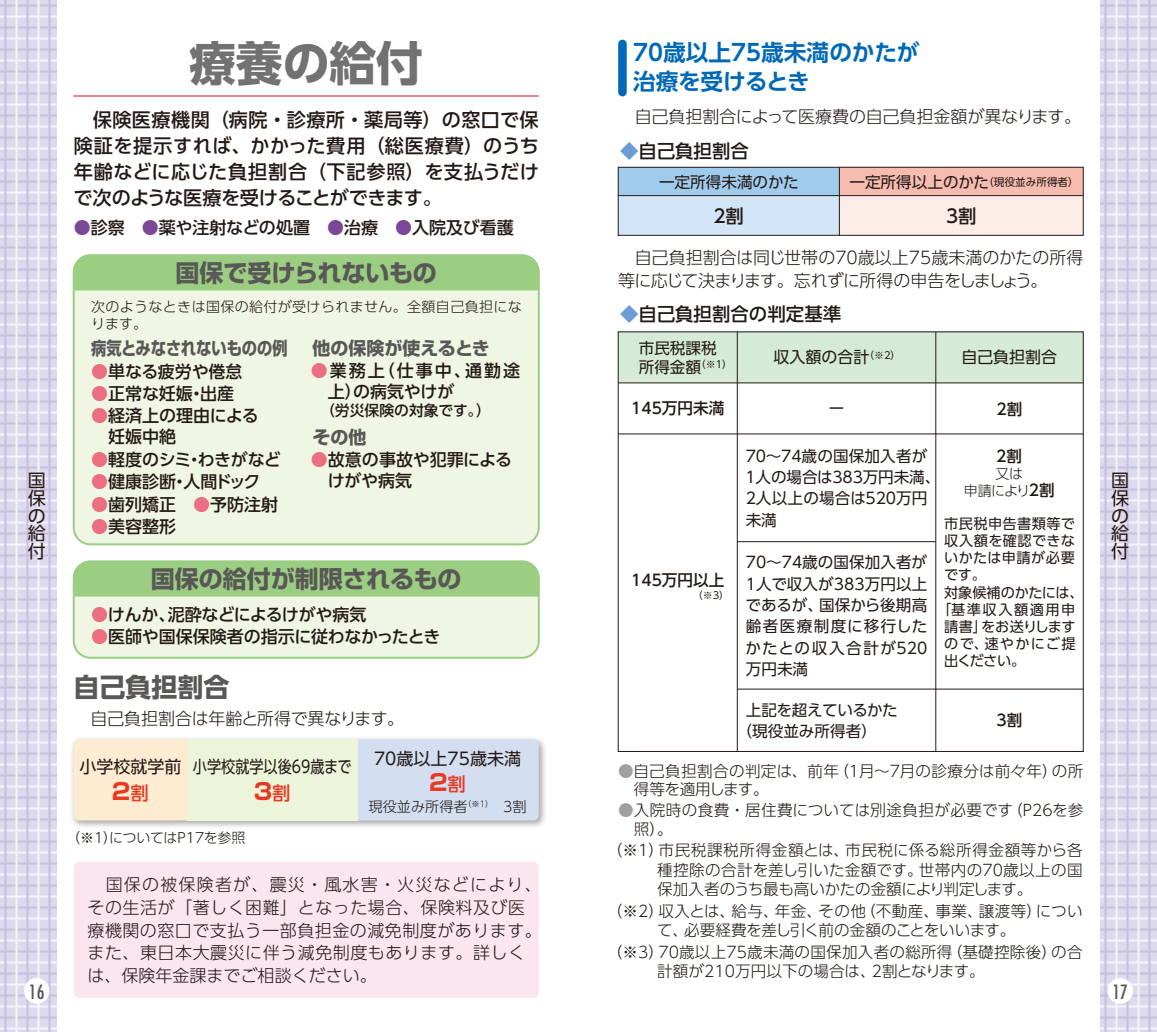
<style>
.page{position:relative;width:1157px;height:1032px;background:#fff}
.page>*{position:absolute;margin:0;border:0;box-sizing:border-box;transform-origin:0 0}
.t1{font:700 46.8px "UD Shin Go Pro";color:#727272}
.t2{font:700 26px "UD Shin Go Pro";color:#595857}
.t3{font:700 24px "Shin Go Pro";color:#595857}
.t4{font:700 22.6px/29.8px "UD Shin Go Pro De";color:#0069b7}
.t5{font:700 22.6px "Shin Go Pro";color:#e83922}
.t6{font:500 19.2px/26.2px "UD Shin Go Pro";letter-spacing:-.01em;color:#231916;text-align:justify}
.t7{font:condensed 19.2px "Futura";color:#595857}
.t8{font:500 18.4px "UD Shin Go Pro";color:#231916}
.t9{font:700 18px "Shin Go Pro";color:#595857;scale:.85 1}
.t10{font:700 18px "Shin Go Pro";color:#595857}
.t11{font:18px/17.8px "UD Shin Go Pro";color:#231916;text-align:justify}
.t12{font:500 17px/21px "UD Shin Go Pro";color:#231916}
.t13{font:300 17px/22.6px "UD Shin Go Pro";letter-spacing:.03em;color:#231916}
.t14{font:300 17px/22.6px "UD Shin Go Pro";color:#231916}
.t15{font:500 17px/21px "UD Shin Go Pro";letter-spacing:.115em;color:#231916}
.t16{font:300 17px "UD Shin Go Pro";letter-spacing:-.02em;color:#231916}
.t17{font:17px "UD Shin Go Pro";color:#231916}
.t18{font:17px "UD Shin Go Pro";color:#231916;scale:.83 1}
.t19{font:500 17px "UD Shin Go Pro";letter-spacing:-.025em;color:#231916}
.t20{font:16px "UD Shin Go Pro";color:#231916}
.t21{font:300 15.6px/19.2px "UD Shin Go Pro";letter-spacing:.005em;color:#231916}
.t22{font:15.6px/21.2px "UD Shin Go Pro";color:#231916}
.t23{font:300 15.6px/18.4px "UD Shin Go Pro";letter-spacing:.025em;color:#231916}
.t24{font:500 15.6px "UD Shin Go Pro";color:#231916}
.t25{font:500 14.8px "UD Shin Go Pro";color:#231916}
.t26{font:14.2px/17px "UD Shin Go Pro";letter-spacing:.025em;color:#231916;text-align:justify}
.t27{font:300 14.2px "UD Shin Go Pro";color:#231916}
.t28{font:14.2px "UD Shin Go Pro";letter-spacing:-.01em;color:#231916}
.t29{font:14.2px "UD Shin Go Pro";letter-spacing:-.025em;color:#231916}
.t30{font:14.2px "UD Shin Go Pro";letter-spacing:.11em;color:#231916}
.t31{font:14.2px "UD Shin Go Pro";letter-spacing:.1em;color:#231916}
.t32{font:300 14px/16.8px "UD Shin Go Pro";letter-spacing:.025em;color:#231916}
.t33{font:300 14px "UD Shin Go Pro";letter-spacing:-.02em;color:#231916}
.t34{font:10px "UD Shin Go Pro";color:#231916}
.s1{color:#7d4798}
.s2{color:#6c9cd3}
.s3{font-size:10.6px}
.s4{color:#ec6e82}
.s5{font-weight:500;font-size:15.6px}
.s6{font-family:"UD Shin Go Pro";font-weight:500;font-size:18.4px}
.s7{color:#a0a0a1}
</style>
<div class="page">
<svg style="left:0;top:0;width:57px;height:1032px;background:#ddd8ec"></svg>
<svg style="left:1100px;top:0;width:57px;height:1032px;background:#ddd8ec"></svg>
<div style="left:24px;top:978px;width:25px;height:25px;background:#fff;border-radius:50%"></div>
<div style="left:1107px;top:978px;width:26px;height:25px;background:#fff;border-radius:50%"></div>
<img style="left:72px;top:738px;width:473px;height:89px">
<div style="left:74px;top:739px;width:113px;height:81px;background:#feecd2"></div>
<div style="left:357px;top:739px;width:182px;height:81px;background:#d3def1"></div>
<div style="left:187px;top:739px;width:170px;height:81px;background:#ecf4d9"></div>
<div style="left:74px;top:862px;width:465px;height:136px;background:#fbe6ef;border-radius:6px"></div>
<div style="left:74px;top:255px;width:465px;height:289px;background:#f0f6e4;border-radius:17px"></div>
<div style="left:73px;top:254px;width:467px;height:291px;border:2px solid #9bcd82;border-radius:17px"></div>
<div style="left:74px;top:255px;width:465px;height:35px;background:#9bcd82"></div>
<div style="left:74px;top:561px;width:465px;height:97px;background:#f0f6e4;border-radius:17px"></div>
<div style="left:73px;top:560px;width:467px;height:99px;border:2px solid #9bcd82;border-radius:17px"></div>
<div style="left:74px;top:561px;width:465px;height:35px;background:#9bcd82"></div>
<div style="left:618px;top:332px;width:465px;height:51px;background:#d5ead8"></div>
<div style="left:618px;top:167px;width:221px;height:29px;background:#a1cbed"></div>
<div style="left:618px;top:196px;width:221px;height:39px;background:#d3e6f7"></div>
<div style="left:839px;top:167px;width:244px;height:29px;background:#f6bcb0"></div>
<div style="left:839px;top:196px;width:244px;height:39px;background:#fdede9"></div>
<div style="left:618px;top:167px;width:465px;height:69px;border:1px solid #231916"></div>
<hr style="left:737px;top:689px;width:346px;height:1px;background:#231916">
<hr style="left:839px;top:167px;width:1px;height:68px;background:#231916">
<hr style="left:618px;top:195px;width:465px;height:1px;background:#231916">
<hr style="left:618px;top:382px;width:465px;height:1px;background:#231916">
<hr style="left:618px;top:434px;width:465px;height:1px;background:#231916">
<hr style="left:737px;top:332px;width:1px;height:419px;background:#231916">
<hr style="left:935px;top:332px;width:1px;height:419px;background:#231916">
<hr style="left:737px;top:541px;width:198px;height:1px;background:#231916">
<div style="left:618px;top:40px;width:8px;height:56px;background:#0069b7;border-radius:4px"></div>
<hr style="left:73px;top:95px;width:466px;height:2px;background:#ef858d">
<h1 class="t1" style="left:189px;top:25px;width:235px">療養の給付</h1>
<p class="t6" style="left:73px;top:106px;width:467px;text-indent:19px">保険医療機関（病院・診療所・薬局等）の窓口で保険証を提示すれば、かかった費用（総医療費）のうち年齢などに応じた負担割合（下記参照）を支払うだけで次のような医療を受けることができます。</p>
<p class="t12" style="left:74px;top:217px;width:442px"><span class="s1">●</span>診察　<span class="s1">●</span>薬や注射などの処置　<span class="s1">●</span>治療　<span class="s1">●</span>入院及び看護</p>
<h3 class="t3" style="left:175px;top:253px;width:263px">国保で受けられないもの</h3>
<h3 class="t4" style="left:633px;top:36px;width:288px">70歳以上75歳未満のかたが治療を受けるとき</h3>
<p class="t14" style="left:618px;top:104px;width:464px">　自己負担割合によって医療費の自己負担金額が異なります。</p>
<p class="t8" style="left:620px;top:136px;width:130px"><span class="s2">◆</span>自己負担割合</p>
<p class="t22" style="left:659px;top:171px;width:141px">一定所得未満のかた</p>
<p class="t22" style="left:849px;top:171px;width:231px">一定所得以上のかた<span class="s3">（現役並み所得者）</span></p>
<p class="t8" style="left:713px;top:201px;width:32px">2割</p>
<p class="t8" style="left:946px;top:201px;width:32px">3割</p>
<p class="t14" style="left:618px;top:246px;width:467px">　自己負担割合は同じ世帯の70歳以上75歳未満のかたの所得等に応じて決まります。忘れずに所得の申告をしましょう。</p>
<p class="t32" style="left:91px;top:298px;width:432px">次のようなときは国保の給付が受けられません。全額自己負担になります。</p>
<p class="t12" style="left:91px;top:360px;width:153px"><span class="s4">●</span>単なる疲労や倦怠</p>
<p class="t12" style="left:91px;top:383px;width:145px"><span class="s4">●</span>正常な妊娠・出産</p>
<p class="t12" style="left:91px;top:405px;width:169px"><span class="s4">●</span>経済上の理由による　妊娠中絶</p>
<p class="t19" style="left:91px;top:446px;width:191px"><span class="s4">●</span>軽度のシミ・わきがなど</p>
<p class="t12" style="left:91px;top:471px;width:171px"><span class="s4">●</span>健康診断・人間ドック</p>
<p class="t12" style="left:91px;top:493px;width:188px"><span class="s4">●</span>歯列矯正　<span class="s4">●</span>予防注射</p>
<p class="t12" style="left:91px;top:516px;width:86px"><span class="s4">●</span>美容整形</p>
<h3 class="t3" style="left:151px;top:560px;width:312px">国保の給付が制限されるもの</h3>
<p class="t12" style="left:91px;top:603px;width:277px"><span class="s4">●</span>けんか、泥酔などによるけがや病気</p>
<p class="t12" style="left:91px;top:626px;width:351px"><span class="s4">●</span>医師や国保保険者の指示に従わなかったとき</p>
<p class="t8" style="left:620px;top:299px;width:222px"><span class="s2">◆</span>自己負担割合の判定基準</p>
<p class="t9" style="left:91px;top:334px;width:233px">病気とみなされないものの例</p>
<p class="t10" style="left:312px;top:334px;width:179px">他の保険が使えるとき</p>
<p class="t15" style="left:328px;top:360px;width:194px;text-indent:-17px"><span class="s4">●</span>業務上（仕事中、通勤途上）の病気やけが</p>
<p class="t25" style="left:320px;top:399px;width:172px">（労災保険の対象です。）</p>
<p class="t10" style="left:312px;top:422px;width:55px">その他</p>
<p class="t12" style="left:328px;top:448px;width:186px;text-indent:-17px"><span class="s4">●</span>故意の事故や犯罪によるけがや病気</p>
<p class="t22" style="left:639px;top:339px;width:95px;line-height:18.4px">市民税課税所得金額<sup>（※1）</sup></p>
<p class="t20" style="left:773px;top:344px;width:129px">収入額の合計<sup>（※2）</sup></p>
<p class="t24" style="left:631px;top:395px;width:95px">145万円未満</p>
<p class="t20" style="left:961px;top:344px;width:97px">自己負担割合</p>
<p class="t22" style="left:828px;top:397px;width:17px">ー</p>
<p class="t24" style="left:996px;top:396px;width:27px">2割</p>
<p class="t24" style="left:996px;top:443px;width:27px">2割</p>
<p class="t32" style="left:963px;top:464px;width:92px;text-align:center">又は<br>申請により<span class="s5">2割</span></p>
<p class="t22" style="left:745px;top:445px;width:196px">70～74歳の国保加入者が<br>1人の場合は383万円未満、<br>2人以上の場合は520万円未満</p>
<p class="t11" style="left:28px;top:471px;width:19px">国保の給付</p>
<p class="t11" style="left:1111px;top:471px;width:19px">国保の給付</p>
<p class="t26" style="left:944px;top:515px;width:132px">市民税申告書類等で収入額を確認できないかたは申請が必要です。</p>
<p class="t22" style="left:745px;top:551px;width:183px;text-align:justify">70～74歳の国保加入者が1人で収入が383万円以上であるが、国保から後期高齢者医療制度に移行したかたとの収入合計が520万円未満</p>
<p class="t24" style="left:631px;top:567px;width:95px">145万円以上</p>
<p class="t28" style="left:944px;top:581px;width:141px">対象候補のかたには、</p>
<p class="t30" style="left:937px;top:598px;width:140px">「基準収入額適用申</p>
<p class="t29" style="left:944px;top:615px;width:133px">請書」をお送りします</p>
<p class="t31" style="left:944px;top:632px;width:133px">ので、速やかにご提</p>
<p class="t26" style="left:944px;top:651px;width:83px">出ください。</p>
<p class="t34" style="left:693px;top:587px;width:38px">（※3）</p>
<h2 class="t2" style="left:74px;top:665px;width:157px">自己負担割合</h2>
<p class="t16" style="left:74px;top:705px;width:332px">　自己負担割合は年齢と所得で異なります。</p>
<p class="t22" style="left:736px;top:699px;width:163px;text-indent:9px">上記を超えているかた（現役並み所得者）</p>
<p class="t24" style="left:996px;top:708px;width:27px">3割</p>
<p class="t17" style="left:374px;top:744px;width:148px">70歳以上75歳未満</p>
<h3 class="t5" style="left:429px;top:764px;width:38px">2<span class="s6">割</span></h3>
<p class="t17" style="left:79px;top:752px;width:104px">小学校就学前</p>
<h3 class="t5" style="left:112px;top:773px;width:38px">2<span class="s6">割</span></h3>
<p class="t18" style="left:193px;top:752px;width:193px">小学校就学以後69歳まで</p>
<h3 class="t5" style="left:254px;top:773px;width:38px">3<span class="s6">割</span></h3>
<p class="t21" style="left:634px;top:761px;width:451px;line-height:18.4px;text-indent:-16px"><span class="s7">●</span>自己負担割合の判定は、前年（1月～7月の診療分は前々年）の所得等を適用します。</p>
<p class="t23" style="left:634px;top:800px;width:451px;text-indent:-16px"><span class="s7">●</span>入院時の食費・居住費については別途負担が必要です（P26を参照）。</p>
<p class="t27" style="left:368px;top:795px;width:160px">現役並み所得者<sup>（※1）</sup>　3割</p>
<p class="t33" style="left:66px;top:827px;width:181px">（※1）についてはP17を参照</p>
<p class="t13" style="left:87px;top:873px;width:456px">　国保の被保険者が、震災・風水害・火災などにより、その生活が「著しく困難」となった場合、保険料及び医療機関の窓口で支払う一部負担金の減免制度があります。また、東日本大震災に伴う減免制度もあります。詳しくは、保険年金課までご相談ください。</p>
<p class="t21" style="left:657px;top:840px;width:427px;text-align:justify;text-indent:-50px">（※1）市民税課税所得金額とは、市民税に係る総所得金額等から各種控除の合計を差し引いた金額です。世帯内の70歳以上の国保加入者のうち最も高いかたの金額により判定します。</p>
<p class="t21" style="left:657px;top:900px;width:427px;text-indent:-50px">（※2）収入とは、給与、年金、その他（不動産、事業、譲渡等）について、必要経費を差し引く前の金額のことをいいます。</p>
<p class="t21" style="left:657px;top:942px;width:427px;text-indent:-50px">（※3）70歳以上75歳未満の国保加入者の総所得（基礎控除後）の合計額が210万円以下の場合は、2割となります。</p>
<p class="t7" style="left:29px;top:980px;width:17px">16</p>
<p class="t7" style="left:1112px;top:980px;width:17px">17</p>
</div>
